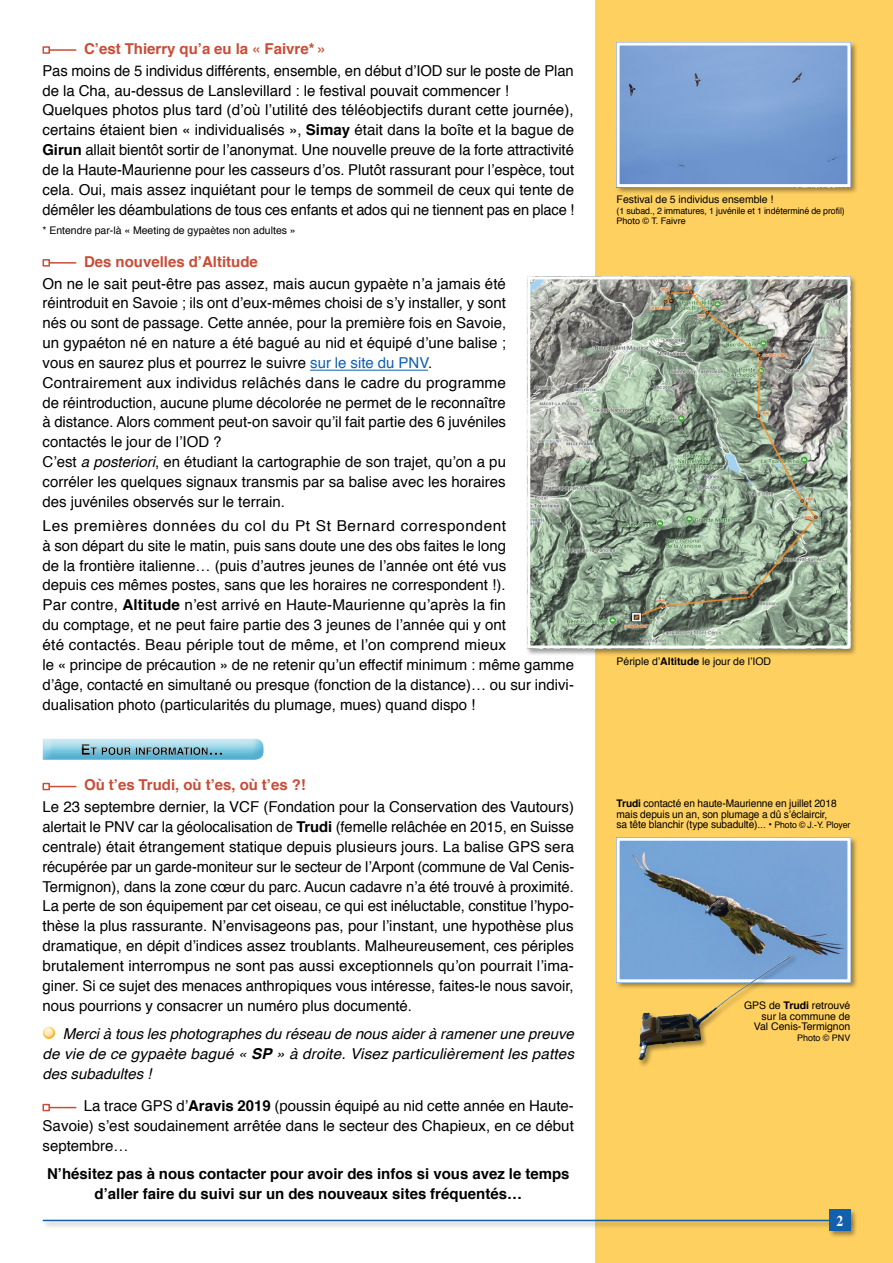
<style>
.page{position:relative;width:893px;height:1263px;background:#fff}
.page>*{position:absolute;margin:0;border:0;box-sizing:border-box;transform-origin:0 0}
.t1{font:15px/19.8px "Helvetica";color:#000}
.t2{font:italic 15px/19.8px "Helvetica";letter-spacing:.01em;color:#000;text-align:justify}
.t3{font:700 15px/19.8px "Helvetica";color:#000;text-align:center}
.t4{font:700 15px "Helvetica";color:#ca4c37}
.t5{font:700 15px "Times";color:#fff;scale:.9 1}
.t6{font:10.5px/10.5px "Helvetica";color:#000}
.t7{font:9px/10.5px "Helvetica";letter-spacing:-.01em;color:#000}
.s1{font-weight:700}
.s2{color:#125fab}
.s3{font-style:italic}
.s4{font-size:9px}
</style>
<div class="page">
<div style="left:595px;top:0;width:298px;height:1263px;background:#fed060"></div>
<div style="left:41px;top:1218px;width:816px;height:11px;background:#000;opacity:.4"></div>
<hr style="left:43px;top:1220px;width:807px;height:1px;background:#125fab">
<div style="left:828px;top:1208px;width:30px;height:30px;background:#000;opacity:.4"></div>
<div style="left:829px;top:1210px;width:21px;height:21px;background:#125fab"></div>
<hr style="left:310px;top:370px;width:118px;height:1px;background:#125fab">
<hr style="left:49px;top:49px;width:27px;height:2px;background:#ca4c37">
<div style="left:43px;top:46px;width:7px;height:8px;border:2px solid #ca4c37"></div>
<hr style="left:49px;top:262px;width:27px;height:2px;background:#ca4c37">
<div style="left:43px;top:259px;width:7px;height:8px;border:2px solid #ca4c37"></div>
<div style="left:36px;top:739px;width:228px;height:24px;background:#84cee4;opacity:.75"></div>
<svg style="left:50px;top:786px;width:26px;height:1px"></svg>
<div style="left:43px;top:783px;width:7px;height:7px;border:2px solid #ca4c37"></div>
<div style="left:41px;top:1026px;width:16px;height:15px;background:#fed060;opacity:.75"></div>
<div style="left:44px;top:1028px;width:11px;height:11px;background:#fed060;opacity:.75"></div>
<svg style="left:50px;top:1107px;width:26px;height:1px"></svg>
<div style="left:43px;top:1104px;width:7px;height:7px;border:2px solid #ca4c37"></div>
<div style="left:615px;top:836px;width:243px;height:154px;background:#000;opacity:.4"></div>
<img style="left:621px;top:842px;width:225px;height:136px">
<div style="left:617px;top:838px;width:233px;height:144px;border:3px solid #fff"></div>
<div style="left:637px;top:954px;width:161px;height:113px;background:#000;opacity:.4"></div>
<img style="left:772px;top:955px;width:17px;height:13px">
<div style="left:526px;top:275px;width:332px;height:381px;background:#000;opacity:.4"></div>
<img style="left:531px;top:280px;width:315px;height:364px">
<div style="left:527px;top:276px;width:323px;height:372px;border:3px solid #fff"></div>
<div style="left:615px;top:41px;width:243px;height:154px;background:#000;opacity:.4"></div>
<img style="left:621px;top:47px;width:225px;height:136px">
<div style="left:617px;top:43px;width:233px;height:144px;border:3px solid #fff"></div>
<p class="t4" style="left:84px;top:36px;width:244px">C’est Thierry qu’a eu la « Faivre* »</p>
<p class="t1" style="left:43px;top:61px;width:533px">Pas moins de 5 individus différents, ensemble, en début d’IOD sur le poste de Plan de la Cha, au-dessus de Lanslevillard : le festival pouvait commencer !<br>Quelques photos plus tard (d’où l’utilité des téléobjectifs durant cette journée), certains étaient bien « individualisés », <span class="s1">Simay</span> était dans la boîte et la bague de <span class="s1">Girun</span> allait bientôt sortir de l’anonymat. Une nouvelle preuve de la forte attractivité de la Haute-Maurienne pour les casseurs d’os. Plutôt rassurant pour l’espèce, tout cela. Oui, mais assez inquiétant pour le temps de sommeil de ceux qui tente de démêler les déambulations de tous ces enfants et ados qui ne tiennent pas en place !</p>
<p class="t6" style="left:43px;top:225px;width:255px">* Entendre par-là « Meeting de gypaètes non adultes »</p>
<p class="t4" style="left:84px;top:249px;width:175px">Des nouvelles d’Altitude</p>
<p class="t1" style="left:43px;top:274px;width:465px">On ne le sait peut-être pas assez, mais aucun gypaète n’a jamais été réintroduit en Savoie ; ils ont d’eux-mêmes choisi de s’y installer, y sont nés ou sont de passage. Cette année, pour la première fois en Savoie, un gypaéton né en nature a été bagué au nid et équipé d’une balise ; vous en saurez plus et pourrez le suivre <span class="s2">sur le site du PNV</span>.<br>Contrairement aux individus relâchés dans le cadre du programme de réintroduction, aucune plume décolorée ne permet de le reconnaître à distance. Alors comment peut-on savoir qu’il fait partie des 6 juvéniles contactés le jour de l’IOD ?<br>C’est <span class="s3">a posteriori</span>, en étudiant la cartographie de son trajet, qu’on a pu corréler les quelques signaux transmis par sa balise avec les horaires des juvéniles observés sur le terrain.</p>
<p class="t1" style="left:43px;top:516px;width:533px">Les premières données du col du Pt St Bernard correspondent<br>à son départ du site le matin, puis sans doute une des obs faites le long<br>de la frontière italienne… (puis d’autres jeunes de l’année ont été vus<br>depuis ces mêmes postes, sans que les horaires ne correspondent !).<br>Par contre, <span class="s1">Altitude</span> n’est arrivé en Haute-Maurienne qu’après la fin<br>du comptage, et ne peut faire partie des 3 jeunes de l’année qui y ont<br>été contactés. Beau périple tout de même, et l’on comprend mieux<br>le « principe de précaution » de ne retenir qu’un effectif minimum : même gamme d’âge, contacté en simultané ou presque (fonction de la distance)… ou sur indivi&shy;dualisation photo (particularités du plumage, mues) quand dispo !</p>
<p class="t4" style="left:84px;top:773px;width:223px">Où t’es Trudi, où t’es, où t’es ?!</p>
<p class="t1" style="left:43px;top:797px;width:533px;text-align:justify">Le 23 septembre dernier, la VCF (Fondation pour la Conservation des Vautours) alertait le PNV car la géolocalisation de <span class="s1">Trudi</span> (femelle relâchée en 2015, en Suisse centrale) était étrangement statique depuis plusieurs jours. La balise GPS sera récupérée par un garde-moniteur sur le secteur de l’Arpont (commune de Val Cenis-Termignon), dans la zone cœur du parc. Aucun cadavre n’a été trouvé à proximité.<br>La perte de son équipement par cet oiseau, ce qui est inéluctable, constitue l’hypo&shy;thèse la plus rassurante. N’envisageons pas, pour l’instant, une hypothèse plus dramatique, en dépit d’indices assez troublants. Malheureusement, ces périples brutalement interrompus ne sont pas aussi exceptionnels qu’on pourrait l’ima&shy;giner. Si ce sujet des menaces anthropiques vous intéresse, faites-le nous savoir, nous pourrions y consacrer un numéro plus documenté.</p>
<p class="t2" style="left:43px;top:1024px;width:533px;text-indent:20px">Merci à tous les photographes du réseau de nous aider à ramener une preuve de vie de ce gypaète bagué « <span class="s1">SP</span> » à droite. Visez particulièrement les pattes des subadultes !</p>
<p class="t1" style="left:43px;top:1096px;width:533px;text-align:justify;text-indent:41px">La trace GPS d’<span class="s1">Aravis 2019</span> (poussin équipé au nid cette année en Haute-Savoie) s’est soudainement arrêtée dans le secteur des Chapieux, en ce début septembre…</p>
<p class="t3" style="left:47px;top:1164px;width:524px">N’hésitez pas à nous contacter pour avoir des infos si vous avez le temps d’aller faire du suivi sur un des nouveaux sites fréquentés…</p>
<p class="t6" style="left:617px;top:195px;width:158px">Festival de 5 individus ensemble !</p>
<p class="t7" style="left:617px;top:206px;width:230px">(1 subad., 2 immatures, 1 juvénile et 1 indéterminé de profil)<br>Photo © T. Faivre</p>
<p class="t6" style="left:617px;top:656px;width:156px">Périple d’<span class="s1">Altitude</span> le jour de l’IOD</p>
<p class="t6" style="left:617px;top:799px;width:235px"><span class="s1">Trudi</span> contacté en haute-Maurienne en juillet 2018 mais depuis un an, son plumage a dû s’éclaircir,<br>sa tête blanchir (type subadulte)... • <span class="s4">Photo © J.-Y. Ployer</span></p>
<p class="t6" style="left:744px;top:1001px;width:108px;text-align:right">GPS de <span class="s1">Trudi</span> retrouvé sur la commune de<br>Val Cenis-Termignon</p>
<p class="t7" style="left:797px;top:1033px;width:55px">Photo © PNV</p>
<p class="t5" style="left:836px;top:1207px;width:9px">2</p>
</div>
